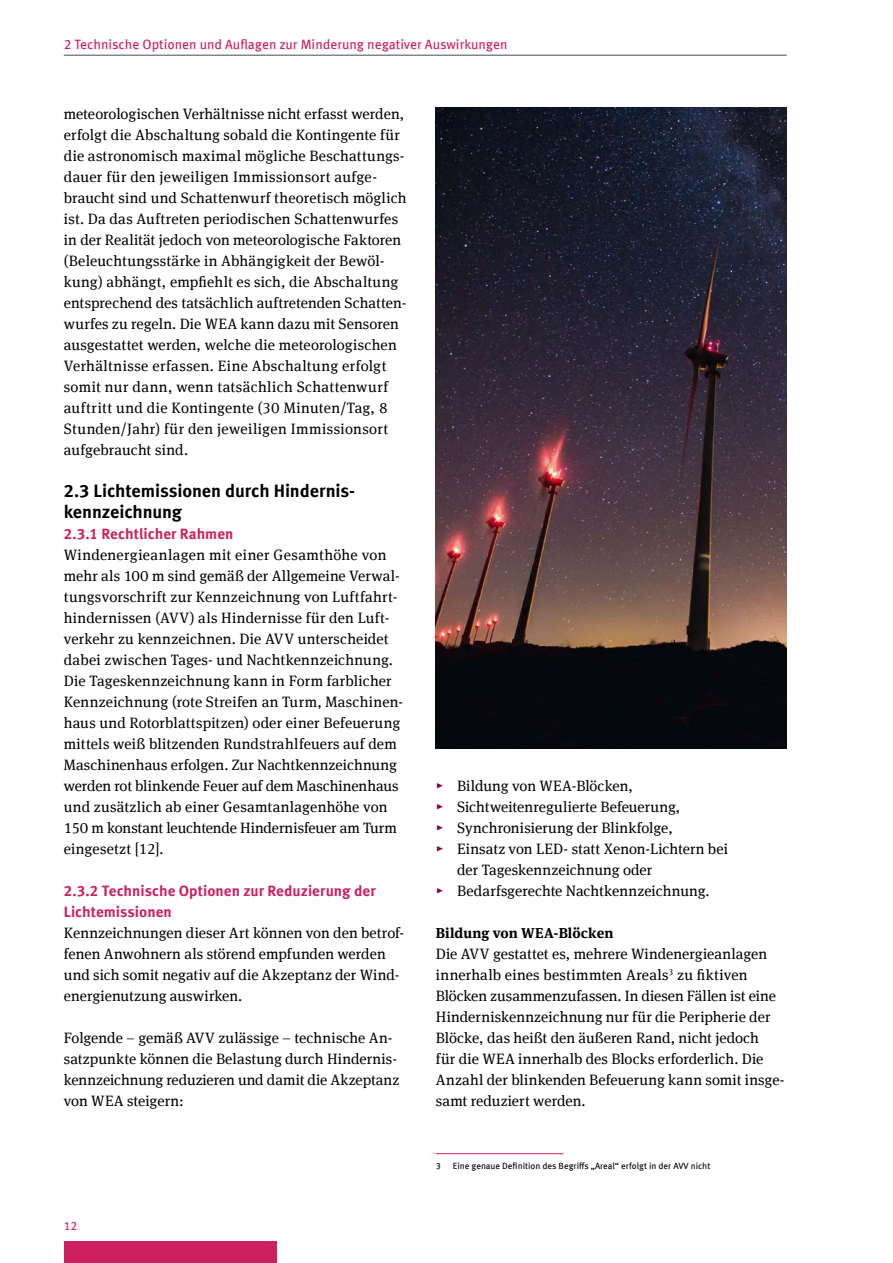
<style>
.page{position:relative;width:893px;height:1263px;background:#fff}
.page>*{position:absolute;margin:0;border:0;box-sizing:border-box;transform-origin:0 0}
.Innenseiten_H3_Subline{font:700 18px/21px "Meta Offc";letter-spacing:-.01em;color:#000}
.Innenseiten_P_Copytext{font:15px/21px "Meta Serif Offc";letter-spacing:.005em;color:#000}
.Innenseiten_H4_Subline{font:700 15px/21px "Meta Offc";color:#ce1f5e}
.Innenseiten_H5_Subline{font:700 14.4px "Meta Serif Offc";letter-spacing:.01em;color:#000}
.t1{font:13.5px "Meta Offc";color:#ce1f5e}
.t2{font:12px "Meta Offc";color:#ce1f5e}
.t3{font:9px "Meta Offc";color:#000}
.s1{color:#83053c}
</style>
<div class="page">
<div style="left:64px;top:1242px;width:212px;height:21px;background:#ce1f5e"></div>
<hr style="left:64px;top:55px;width:723px;height:1px;background:#4b4b4d">
<hr style="left:436px;top:1153px;width:127px;height:1px;background:#ce1f5e">
<img style="left:436px;top:107px;width:351px;height:641px">
<p class="t1" style="left:64px;top:36px;width:445px">2 Technische Optionen und Auflagen zur Minderung negativer Auswirkungen</p>
<p class="Innenseiten_P_Copytext" style="left:64px;top:103px;width:344px">meteorologischen Verhältnisse nicht erfasst werden, erfolgt die Abschaltung sobald die Kontingente für die astronomisch maximal mögliche Beschattungs&shy;dauer für den jeweiligen Immissionsort aufge&shy;braucht sind und Schattenwurf theoretisch möglich ist. Da das Auftreten periodischen Schattenwurfes in der Realität jedoch von meteorologische Faktoren (Beleuchtungsstärke in Abhängigkeit der Bewöl&shy;kung) abhängt, empfiehlt es sich, die Abschaltung entsprechend des tatsächlich auftretenden Schatten&shy;wurfes zu regeln. Die WEA kann dazu mit Sensoren ausgestattet werden, welche die meteorologischen Verhältnisse erfassen. Eine Abschaltung erfolgt somit nur dann, wenn tatsächlich Schattenwurf auftritt und die Kontingente (30 Minuten/Tag, 8<br>Stunden/Jahr) für den jeweiligen Immissionsort aufgebraucht sind.</p>
<h2 class="Innenseiten_H3_Subline" style="left:64px;top:480px;width:291px">2.3 Lichtemissionen durch Hindernis&shy;kennzeichnung</h2>
<h3 class="Innenseiten_H4_Subline" style="left:64px;top:523px;width:171px">2.3.1 Rechtlicher Rahmen</h3>
<p class="Innenseiten_P_Copytext" style="left:64px;top:544px;width:341px">Windenergieanlagen mit einer Gesamthöhe von mehr als 100 m sind gemäß der Allgemeine Verwal&shy;tungsvorschrift zur Kennzeichnung von Luftfahrt&shy;hindernissen (AVV) als Hindernisse für den Luft&shy;verkehr zu kennzeichnen. Die AVV unterscheidet dabei zwischen Tages- und Nachtkennzeichnung.<br>Die Tageskennzeichnung kann in Form farblicher Kennzeichnung (rote Streifen an Turm, Maschinen&shy;haus und Rotorblattspitzen) oder einer Befeuerung mittels weiß blitzenden Rundstrahlfeuers auf dem Maschinenhaus erfolgen. Zur Nachtkennzeichnung werden rot blinkende Feuer auf dem Maschinenhaus und zusätzlich ab einer Gesamtanlagenhöhe von 150 m konstant leuchtende Hindernisfeuer am Turm eingesetzt [12].</p>
<h3 class="Innenseiten_H4_Subline" style="left:64px;top:880px;width:313px">2.3.2 Technische Optionen zur Reduzierung der<br>Lichtemissionen</h3>
<p class="Innenseiten_P_Copytext" style="left:64px;top:922px;width:342px">Kennzeichnungen dieser Art können von den betrof&shy;fenen Anwohnern als störend empfunden werden und sich somit negativ auf die Akzeptanz der Wind&shy;energienutzung auswirken.</p>
<p class="Innenseiten_P_Copytext" style="left:64px;top:1027px;width:337px">Folgende – gemäß AVV zulässige – technische An&shy;satzpunkte können die Belastung durch Hindernis&shy;kennzeichnung reduzieren und damit die Akzeptanz von WEA steigern:</p>
<p class="t2" style="left:64px;top:1218px;width:15px">12</p>
<p class="Innenseiten_P_Copytext" style="left:436px;top:775px;width:199px"><span class="s1">▸</span> Bildung von WEA-Blöcken,</p>
<p class="Innenseiten_P_Copytext" style="left:436px;top:796px;width:246px"><span class="s1">▸</span> Sichtweitenregulierte Befeuerung,</p>
<p class="Innenseiten_P_Copytext" style="left:436px;top:817px;width:239px"><span class="s1">▸</span> Synchronisierung der Blinkfolge,</p>
<p class="Innenseiten_P_Copytext" style="left:457px;top:838px;width:272px;text-indent:-21px"><span class="s1">▸</span> Einsatz von LED- statt Xenon-Lichtern bei der -Tageskennzeichnung oder</p>
<p class="Innenseiten_P_Copytext" style="left:436px;top:880px;width:275px"><span class="s1">▸</span> Bedarfsgerechte Nachtkennzeichnung.</p>
<p class="Innenseiten_H5_Subline" style="left:436px;top:924px;width:179px">Bildung von WEA-Blöcken</p>
<p class="Innenseiten_P_Copytext" style="left:436px;top:943px;width:350px">Die AVV gestattet es, mehrere Windenergieanlagen innerhalb eines bestimmten Areals<sup>3</sup> zu fiktiven Blöcken zusammenzufassen. In diesen Fällen ist eine Hinderniskennzeichnung nur für die Peripherie der Blöcke, das heißt den äußeren Rand, nicht jedoch<br>für die WEA innerhalb des Blocks erforderlich. Die Anzahl der blinkenden Befeuerung kann somit insge&shy;samt reduziert werden.</p>
<p class="t3" style="left:436px;top:1161px;width:7px">3</p>
<p class="t3" style="left:453px;top:1161px;width:259px">Eine genaue Definition des Begriffs „Areal“ erfolgt in der AVV nicht</p>
</div>
